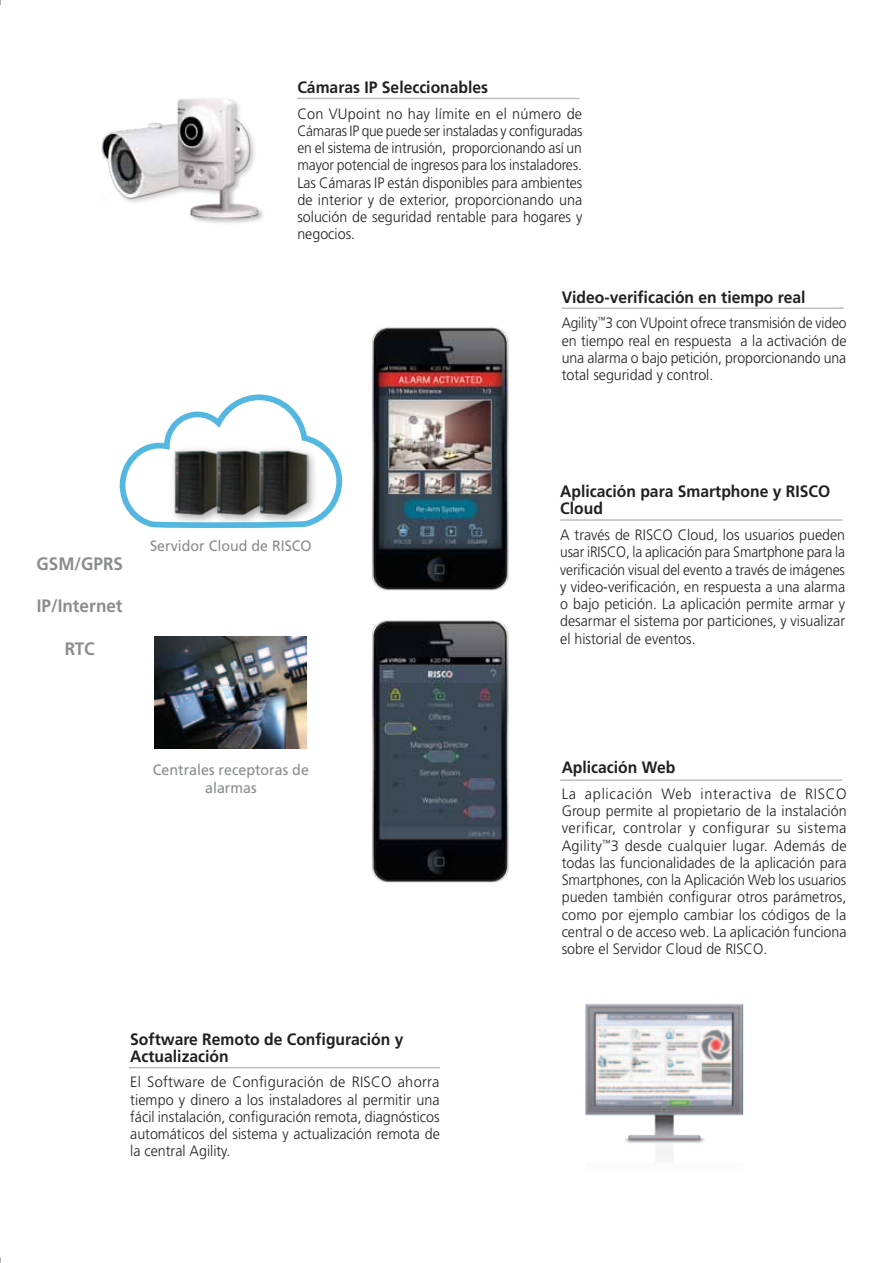
<style>
.page{position:relative;width:893px;height:1263px;background:#fff}
.page>*{position:absolute;margin:0;border:0;box-sizing:border-box;transform-origin:0 0}
.t1{font:700 18px "Frutiger LT Std";color:#8a8c8f;scale:.95 1}
.t2{font:700 16.5px/17.1px "Frutiger LT Std";color:#231f20;scale:.95 1}
.t3{font:300 15px/17.2px "Frutiger LT Std";color:#231f20;text-align:justify}
.t4{font:300 15px/17.2px "Frutiger LT Std";color:#231f20;text-align:justify;scale:.95 1}
.t5{font:300 15px/17.2px "Frutiger LT Std";color:#231f20;text-align:justify;scale:.92 1}
.t6{font:15px/17.2px "Frutiger LT Std";color:#8a8c8f;text-align:center;scale:.95 1}
</style>
<div class="page">
<hr style="left:129px;top:1067px;width:311px;height:1px;background:#bcbdc0">
<hr style="left:297px;top:98px;width:282px;height:1px;background:#bcbdc0">
<hr style="left:560px;top:519px;width:282px;height:2px;background:#bcbdc0">
<hr style="left:560px;top:779px;width:282px;height:2px;background:#bcbdc0">
<hr style="left:562px;top:308px;width:282px;height:1px;background:#bcbdc0">
<img style="left:585px;top:1003px;width:159px;height:156px">
<svg style="left:119px;top:394px;width:224px;height:132px"></svg>
<div style="left:170px;top:446px;width:64px;height:79px;background:#231f20;opacity:.4"></div>
<img style="left:174px;top:449px;width:38px;height:66px">
<div style="left:212px;top:446px;width:64px;height:79px;background:#231f20;opacity:.4"></div>
<img style="left:216px;top:449px;width:38px;height:66px">
<div style="left:254px;top:446px;width:64px;height:79px;background:#231f20;opacity:.4"></div>
<img style="left:258px;top:449px;width:51px;height:66px">
<img style="left:155px;top:637px;width:152px;height:111px">
<img style="left:372px;top:327px;width:137px;height:264px">
<img style="left:372px;top:620px;width:137px;height:263px">
<img style="left:101px;top:122px;width:70px;height:81px">
<img style="left:171px;top:98px;width:91px;height:125px">
<p class="t2" style="left:297px;top:79px;width:202px">Cámaras IP Seleccionables</p>
<p class="t3" style="left:297px;top:105px;width:287px">Con VUpoint no hay límite en el número de Cámaras IP que puede ser instaladas y configuradas en el sistema de intrusión, proporcionando así un mayor potencial de ingresos para los instaladores.<br>Las Cámaras IP están disponibles para ambientes de interior y de exterior, proporcionando una solución de seguridad rentable para hogares y negocios.</p>
<p class="t2" style="left:562px;top:288px;width:258px">Video-verificación en tiempo real</p>
<p class="t5" style="left:562px;top:315px;width:311px">Agility<sup>™</sup>3 con VUpoint ofrece transmisión de video en tiempo real en respuesta a la activación de una alarma o bajo petición, proporcionando una total seguridad y control.</p>
<p class="t1" style="left:36px;top:553px;width:93px">GSM/GPRS</p>
<p class="t1" style="left:37px;top:595px;width:92px">IP/Internet</p>
<p class="t1" style="left:65px;top:638px;width:33px">RTC</p>
<p class="t6" style="left:150px;top:538px;width:172px">Servidor Cloud de RISCO</p>
<p class="t2" style="left:560px;top:483px;width:286px">Aplicación para Smartphone y RISCO<br>Cloud</p>
<p class="t4" style="left:560px;top:526px;width:302px">A través de RISCO Cloud, los usuarios pueden usar iRISCO, la aplicación para Smartphone para la verificación visual del evento a través de imágenes y video-verificación, en respuesta a una alarma o bajo petición. La aplicación permite armar y desarmar el sistema por particiones, y visualizar el historial de eventos.</p>
<p class="t6" style="left:153px;top:762px;width:166px">Centrales receptoras de alarmas</p>
<p class="t2" style="left:130px;top:1030px;width:289px">Software Remoto de Configuración y<br>Actualización</p>
<p class="t3" style="left:130px;top:1074px;width:311px">El Software de Configuración de RISCO ahorra tiempo y dinero a los instaladores al permitir una fácil instalación, configuración remota, diagnósticos automáticos del sistema y actualización remota de la central Agility.</p>
<p class="t2" style="left:562px;top:759px;width:121px">Aplicación Web</p>
<p class="t3" style="left:562px;top:785px;width:287px">La aplicación Web interactiva de RISCO Group permite al propietario de la instalación verificar, controlar y configurar su sistema Agility<sup>™</sup>3 desde cualquier lugar. Además de todas las funcionalidades de la aplicación para Smartphones, con la Aplicación Web los usuarios pueden también configurar otros parámetros, como por ejemplo cambiar los códigos de la central o de acceso web. La aplicación funciona sobre el Servidor Cloud de RISCO.</p>
</div>
